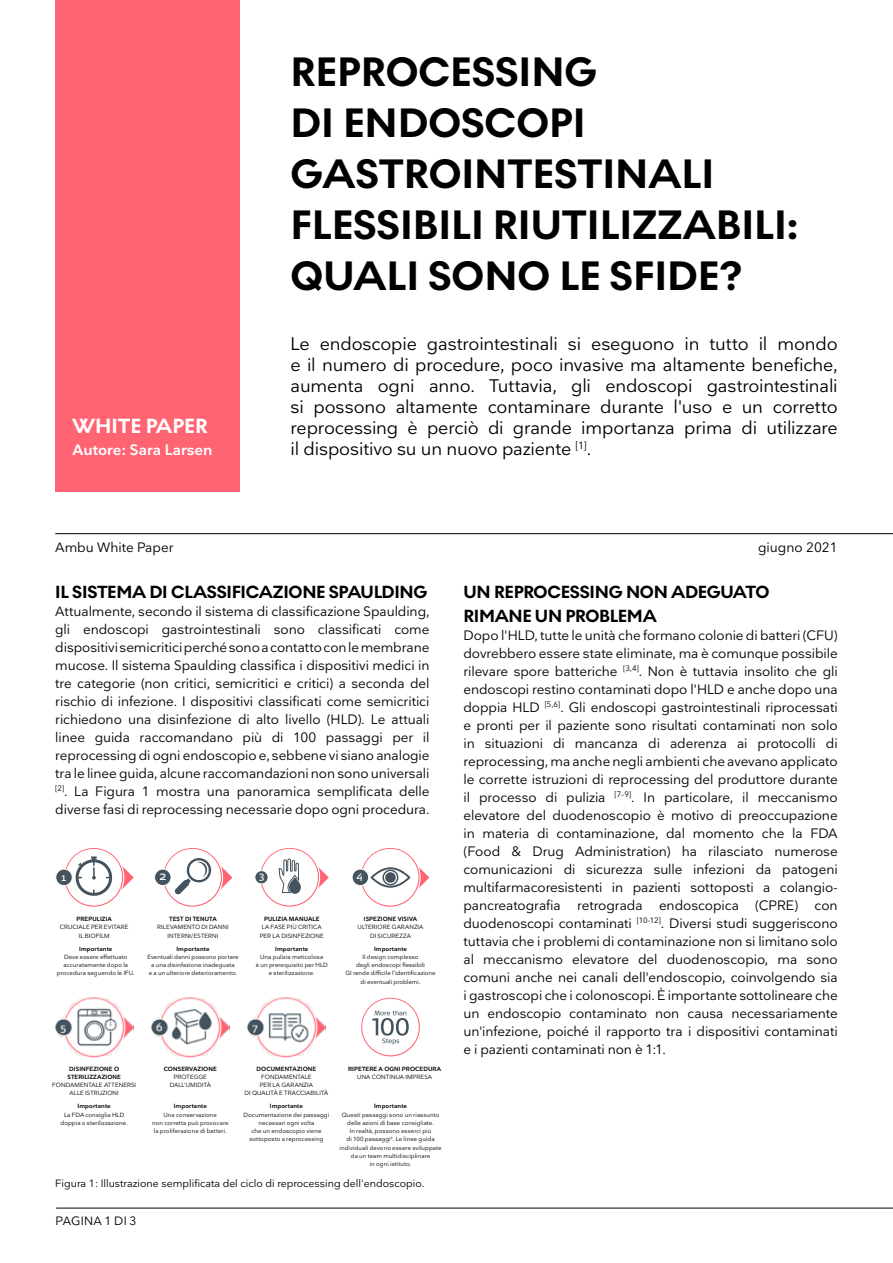
<style>
.page{position:relative;width:893px;height:1263px;background:#fff}
.page>*{position:absolute;margin:0;border:0;box-sizing:border-box;transform-origin:0 0}
.t1{font:700 42px/51px "Noir No 1";color:#000}
.t2{font:700 21px "Noir No 1";color:#fff}
.t3{font:18px/21px "Nationale";letter-spacing:-.01em;color:#000;text-align:justify}
.t4{font:700 18px/24px "Noir No 1";letter-spacing:-.02em;color:#000}
.t5{font:600 15px "Nationale";color:#fff}
.t6{font:13.5px/18px "Nationale";letter-spacing:-.005em;color:#000;text-align:justify}
.t7{font:12px "Nationale";letter-spacing:.02em;color:#000}
.t8{font:12px "Signa OT";color:#fff}
.t9{font:10.5px "Nationale";color:#000}
.t10{font:10.35px "Signa OT";color:#fff}
.t11{font:10.05px "Signa OT";color:#fff}
.t12{font:6px/8.2px "Nationale";letter-spacing:.01em;color:#000;text-align:center}
.t13{font:600 6px/8.2px "Nationale";letter-spacing:.015em;color:#000;text-align:center}
</style>
<div class="page">
<div style="left:55px;top:0;width:185px;height:491px;background:#ff6473"></div>
<div style="left:154px;top:869px;width:17px;height:17px;background:#44535d;border:1px solid #fff;border-radius:50%"></div>
<svg style="left:163px;top:848px;width:69px;height:59px"></svg>
<svg style="left:261px;top:848px;width:68px;height:59px"></svg>
<div style="left:255px;top:870px;width:13px;height:14px;background:#44535d;border:1px solid #fff;border-radius:50%"></div>
<div style="left:352px;top:869px;width:17px;height:17px;background:#44535d;border:1px solid #fff;border-radius:50%"></div>
<svg style="left:361px;top:848px;width:68px;height:59px"></svg>
<div style="left:385px;top:872px;width:11px;height:11px;background:#44535d;border-radius:50%"></div>
<svg style="left:361px;top:998px;width:59px;height:58px"></svg>
<div style="left:55px;top:869px;width:18px;height:17px;background:#44535d;border:1px solid #fff;border-radius:50%"></div>
<svg style="left:64px;top:848px;width:69px;height:59px"></svg>
<img style="left:248px;top:997px;width:77px;height:60px">
<img style="left:56px;top:997px;width:77px;height:60px">
<img style="left:152px;top:997px;width:77px;height:60px">
<hr style="left:55px;top:533px;width:838px;height:1px;background:#000">
<hr style="left:56px;top:1208px;width:837px;height:1px;background:#000">
<h2 class="t2" style="left:73px;top:410px;width:137px">WHITE PAPER</h2>
<p class="t5" style="left:73px;top:440px;width:142px">Autore: Sara Larsen</p>
<h1 class="t1" style="left:291px;top:45px;width:509px">REPROCESSING<br>DI ENDOSCOPI<br>GASTROINTESTINALI<br>FLESSIBILI RIUTILIZZABILI:<br>QUALI SONO LE SFIDE?</h1>
<p class="t3" style="left:291px;top:332px;width:549px">Le endoscopie gastrointestinali si eseguono in tutto il mondo e il numero di procedure, poco invasive ma altamente benefiche, aumenta ogni anno. Tuttavia, gli endoscopi gastrointestinali si possono altamente contaminare durante l'uso e un corretto reprocessing è perciò di grande importanza prima di utilizzare il dispositivo su un nuovo paziente <sup>[1]</sup>.</p>
<p class="t6" style="left:55px;top:538px;width:120px">Ambu White Paper</p>
<p class="t6" style="left:758px;top:538px;width:81px">giugno 2021</p>
<h3 class="t4" style="left:55px;top:579px;width:374px">IL SISTEMA DI CLASSIFICAZIONE SPAULDING</h3>
<p class="t6" style="left:55px;top:602px;width:376px">Attualmente, secondo il sistema di classificazione Spaulding, gli endoscopi gastrointestinali sono classificati come dispositivi semicritici perché sono a contatto con le membrane mucose. Il sistema Spaulding classifica i dispositivi medici in tre categorie (non critici, semicritici e critici) a seconda del rischio di infezione. I dispositivi classificati come semicritici richiedono una disinfezione di alto livello (HLD). Le attuali linee guida raccomandano più di 100 passaggi per il reprocessing di ogni endoscopio e, sebbene vi siano analogie tra le linee guida, alcune raccomandazioni non sono universali <sup>[2]</sup>. La Figura 1 mostra una panoramica semplificata delle diverse fasi di reprocessing necessarie dopo ogni procedura.</p>
<p class="t10" style="left:62px;top:871px;width:6px">1</p>
<p class="t8" style="left:159px;top:869px;width:8px">2</p>
<p class="t11" style="left:259px;top:870px;width:7px">3</p>
<p class="t10" style="left:356px;top:870px;width:8px">4</p>
<p class="t13" style="left:76px;top:915px;width:37px">PREPULIZIA</p>
<p class="t12" style="left:60px;top:923px;width:70px">CRUCIALE PER EVITARE<br>IL BIOFILM</p>
<p class="t13" style="left:79px;top:944px;width:35px">Importante</p>
<p class="t12" style="left:57px;top:952px;width:79px">Deve essere effettuato accuratamente dopo la procedura seguendo le IFU.</p>
<p class="t13" style="left:169px;top:915px;width:49px">TEST DI TENUTA</p>
<p class="t12" style="left:157px;top:923px;width:73px">RILEVAMENTO DI DANNI<br>INTERNI/ESTERNI</p>
<p class="t13" style="left:176px;top:944px;width:35px">Importante</p>
<p class="t12" style="left:147px;top:952px;width:93px">Eventuali danni possono portare a una disinfezione inadeguata<br>e a un ulteriore deterioramento.</p>
<p class="t13" style="left:264px;top:915px;width:57px">PULIZIA MANUALE</p>
<p class="t12" style="left:260px;top:923px;width:66px">LA FASE PIÙ CRITICA<br>PER LA DISINFEZIONE</p>
<p class="t13" style="left:275px;top:944px;width:35px">Importante</p>
<p class="t12" style="left:256px;top:952px;width:73px">Una pulizia meticolosa<br>è un prerequisito per HLD e sterilizzazione.</p>
<p class="t13" style="left:364px;top:915px;width:55px">ISPEZIONE VISIVA</p>
<p class="t12" style="left:358px;top:923px;width:67px">ULTERIORE GARANZIA<br>DI SICUREZZA</p>
<p class="t13" style="left:374px;top:944px;width:35px">Importante</p>
<p class="t12" style="left:345px;top:952px;width:92px">Il design complesso<br>degli endoscopi flessibili<br>GI rende difficile l'identificazione di eventuali problemi.</p>
<p class="t13" style="left:67px;top:1064px;width:55px">DISINFEZIONE O<br>STERILIZZAZIONE</p>
<p class="t12" style="left:52px;top:1081px;width:85px">FONDAMENTALE ATTENERSI<br>ALLE ISTRUZIONI</p>
<p class="t13" style="left:78px;top:1102px;width:35px">Importante</p>
<p class="t12" style="left:61px;top:1110px;width:69px">La FDA consiglia HLD doppia o sterilizzazione.</p>
<p class="t13" style="left:164px;top:1064px;width:55px">CONSERVAZIONE</p>
<p class="t12" style="left:170px;top:1072px;width:43px">PROTEGGE<br>DALL'UMIDITÀ</p>
<p class="t13" style="left:174px;top:1102px;width:35px">Importante</p>
<p class="t12" style="left:152px;top:1110px;width:78px">Una conservazione<br>non corretta può provocare la proliferazione di batteri.</p>
<p class="t13" style="left:257px;top:1064px;width:61px">DOCUMENTAZIONE</p>
<p class="t12" style="left:244px;top:1072px;width:85px">FONDAMENTALE<br>PER LA GARANZIA<br>DI QUALITÀ E TRACCIABILITÀ</p>
<p class="t13" style="left:270px;top:1102px;width:35px">Importante</p>
<p class="t12" style="left:244px;top:1110px;width:87px">Documentazione dei passaggi necessari ogni volta<br>che un endoscopio viene sottoposto a reprocessing</p>
<p class="t13" style="left:348px;top:1064px;width:95px">RIPETERE A OGNI PROCEDURA</p>
<p class="t12" style="left:357px;top:1072px;width:76px">UNA CONTINUA IMPRESA</p>
<p class="t13" style="left:374px;top:1102px;width:35px">Importante</p>
<p class="t12" style="left:340px;top:1110px;width:103px">Questi passaggi sono un riassunto delle azioni di base consigliate.<br>In realtà, possono esserci più<br>di 100 passaggi<sup>6</sup>. Le linee guida individuali devono essere sviluppate da un team multidisciplinare<br>in ogni istituto.</p>
<p class="t9" style="left:55px;top:1176px;width:371px">Figura 1: Illustrazione semplificata del ciclo di reprocessing dell'endoscopio.</p>
<p class="t7" style="left:55px;top:1213px;width:82px">PAGINA 1 DI 3</p>
<h3 class="t4" style="left:463px;top:579px;width:307px">UN REPROCESSING NON ADEGUATO<br>RIMANE UN PROBLEMA</h3>
<p class="t6" style="left:463px;top:626px;width:376px">Dopo l'HLD, tutte le unità che formano colonie di batteri (CFU) dovrebbero essere state eliminate, ma è comunque possibile rilevare spore batteriche <sup>[3,4]</sup>. Non è tuttavia insolito che gli endoscopi restino contaminati dopo l'HLD e anche dopo una doppia HLD <sup>[5,6]</sup>. Gli endoscopi gastrointestinali riprocessati e pronti per il paziente sono risultati contaminati non solo in situazioni di mancanza di aderenza ai protocolli di reprocessing, ma anche negli ambienti che avevano applicato le corrette istruzioni di reprocessing del produttore durante il processo di pulizia <sup>[7–9]</sup>. In particolare, il meccanismo elevatore del duodenoscopio è motivo di preoccupazione in materia di contaminazione, dal momento che la FDA (Food &amp; Drug Administration) ha rilasciato numerose comunicazioni di sicurezza sulle infezioni da patogeni multifarmacoresistenti in pazienti sottoposti a colangio&shy;pancreatografia retrograda endoscopica (CPRE) con duodenoscopi contaminati <sup>[10-12]</sup>. Diversi studi suggeriscono tuttavia che i problemi di contaminazione non si limitano solo al meccanismo elevatore del duodenoscopio, ma sono comuni anche nei canali dell'endoscopio, coinvolgendo sia i gastroscopi che i colonoscopi. È importante sottolineare che un endoscopio contaminato non causa necessariamente un'infezione, poiché il rapporto tra i dispositivi contaminati e i pazienti contaminati non è 1:1.</p>
</div>
